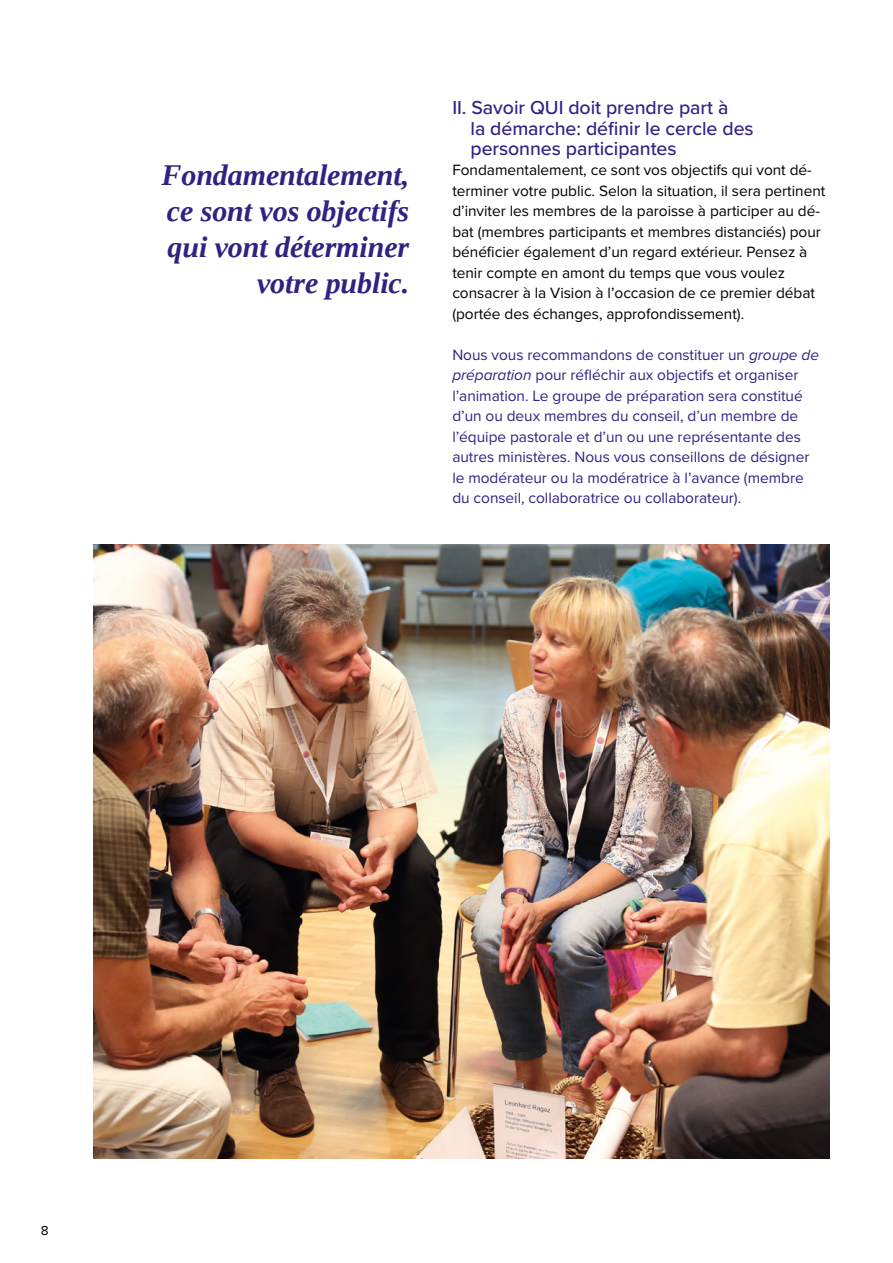
<style>
.page{position:relative;width:893px;height:1263px;background:#fff}
.page>*{position:absolute;margin:0;border:0;box-sizing:border-box;transform-origin:0 0}
.t1{font:italic 700 30px/36px "Liberation Serif";letter-spacing:-.005em;color:#2e2382;text-align:right}
.t2{font:500 19.5px/20.4px "Proxima Nova";letter-spacing:-.005em;color:#2e2382}
.t3{font:15.45px/20.4px "Proxima Nova";letter-spacing:-.005em;color:#000}
.t4{font:15.45px/20.4px "Proxima Nova";letter-spacing:-.005em;color:#2e2382}
.t5{font:13.5px "Proxima Nova";color:#000}
.s1{font-style:italic}
</style>
<div class="page">
<img style="left:94px;top:544px;width:735px;height:614px">
<h1 class="t1" style="left:162px;top:157px;width:249px">Fondamentalement, ce sont vos objectifs qui vont déterminer votre public.</h1>
<p class="t2" style="left:470px;top:97px;width:285px;text-indent:-18px">II. Savoir QUI doit prendre part à<br>la démarche: définir le cercle des personnes participantes</p>
<p class="t3" style="left:452px;top:160px;width:374px">Fondamentalement, ce sont vos objectifs qui vont dé&shy;terminer votre public. Selon la situation, il sera pertinent d’inviter les membres de la paroisse à participer au dé&shy;bat (membres participants et membres distanciés) pour bénéficier également d’un regard extérieur. Pensez à tenir compte en amont du temps que vous voulez consacrer à la Vision à l’occasion de ce premier débat (portée des échanges, approfondissement).</p>
<p class="t4" style="left:452px;top:345px;width:368px">Nous vous recommandons de constituer un <span class="s1">groupe de préparation</span> pour réfléchir aux objectifs et organiser l’animation. Le groupe de préparation sera constitué d’un ou deux membres du conseil, d’un membre de l’équipe pastorale et d’un ou une représentante des autres ministères. Nous vous conseillons de désigner le modérateur ou la modératrice à l’avance (membre du conseil, collaboratrice ou collaborateur).</p>
<p class="t5" style="left:41px;top:1223px;width:9px">8</p>
</div>
